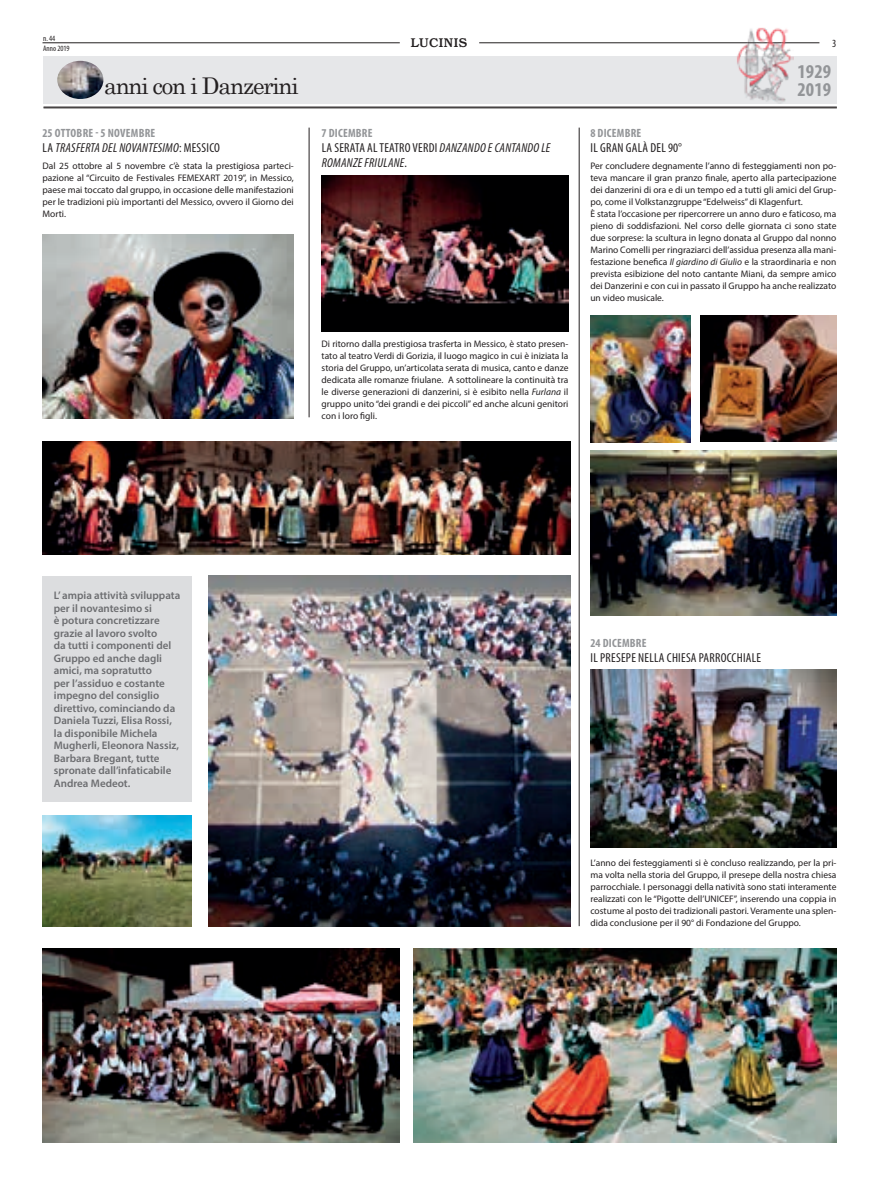
<style>
.page{position:relative;width:879px;height:1191px;background:#fff}
.page>*{position:absolute;margin:0;border:0;box-sizing:border-box;transform-origin:0 0}
.t1{font:23px "Century";letter-spacing:-.05em;color:#231f20}
.t2{font:700 condensed 19.6px/17.7px "Myriad Pro";color:#939598}
.t3{font:italic condensed 13px/15px "Myriad Pro";letter-spacing:.02em;color:#231f20}
.t4{font:condensed 13px "Myriad Pro";letter-spacing:.02em;color:#231f20}
.t5{font:500 13px "Bookman Itc TEE";letter-spacing:.025em;color:#231f20}
.t6{font:700 condensed 12px "Myriad Pro";letter-spacing:.02em;color:#939598}
.t7{font:600 11px/12.5px "Myriad Pro";color:#6c6d70}
.t8{font:condensed 11px "Myriad Pro";color:#231f20}
.t9{font:9.5px/12px "Myriad Pro";color:#231f20;text-align:justify}
.t10{font:condensed 8px "Myriad Pro";color:#231f20}
.s1{font-style:normal}
.s2{font-style:italic}
</style>
<div class="page">
<hr style="left:43px;top:43px;width:357px;height:1px;background:#231f20">
<hr style="left:479px;top:43px;width:340px;height:1px;background:#231f20">
<hr style="left:43px;top:107px;width:794px;height:1px;background:#231f20">
<hr style="left:43px;top:108px;width:794px;height:1px;background:#231f20">
<div style="left:43px;top:56px;width:793px;height:47px;background:#e6e7e9"></div>
<img style="left:57px;top:61px;width:46px;height:38px">
<img style="left:591px;top:315px;width:99px;height:127px">
<img style="left:322px;top:176px;width:246px;height:156px">
<img style="left:208px;top:575px;width:362px;height:351px">
<img style="left:42px;top:815px;width:150px;height:111px">
<img style="left:414px;top:948px;width:422px;height:194px">
<img style="left:43px;top:948px;width:357px;height:195px">
<img style="left:43px;top:234px;width:251px;height:184px">
<img style="left:42px;top:441px;width:528px;height:114px">
<img style="left:701px;top:315px;width:135px;height:126px">
<img style="left:591px;top:450px;width:245px;height:165px">
<img style="left:590px;top:669px;width:246px;height:178px">
<hr style="left:309px;top:128px;width:1px;height:289px;background:#231f20">
<hr style="left:579px;top:128px;width:1px;height:798px;background:#231f20">
<img style="left:735px;top:27px;width:59px;height:76px">
<div style="left:43px;top:576px;width:149px;height:225px;background:#dcdddf"></div>
<p class="t10" style="left:43px;top:33px;width:14px">n. 44</p>
<p class="t10" style="left:43px;top:43px;width:28px">Anno 2019</p>
<h1 class="t1" style="left:104px;top:66px;width:196px">anni con i Danzerini</h1>
<p class="t6" style="left:43px;top:125px;width:114px">25 OTTOBRE - 5 NOVEMBRE</p>
<h3 class="t3" style="left:43px;top:140px;width:179px"><span class="s1">LA</span> TRASFERTA DEL NOVANTESIMO<span class="s1">: MESSICO</span></h3>
<p class="t9" style="left:43px;top:160px;width:253px">Dal 25 ottobre al 5 novembre c’è stata la prestigiosa parteci&shy;pazione al “Circuito de Festivales FEMEXART 2019”, in Messico, paese mai toccato dal gruppo, in occasione delle manifestazioni per le tradizioni più importanti del Messico, ovvero il Giorno dei Morti.</p>
<h3 class="t5" style="left:411px;top:35px;width:58px">LUCINIS</h3>
<p class="t8" style="left:832px;top:36px;width:6px">3</p>
<p class="t6" style="left:322px;top:125px;width:52px">7 DICEMBRE</p>
<h3 class="t3" style="left:322px;top:140px;width:230px"><span class="s1">LA SERATA AL TEATRO VERDI</span> DANZANDO E CANTANDO LE<br>ROMANZE FRIULANE<span class="s1">.</span></h3>
<p class="t9" style="left:322px;top:337px;width:248px">Di ritorno dalla prestigiosa trasferta in Messico, è stato presen&shy;tato al teatro Verdi di Gorizia, il luogo magico in cui è iniziata la storia del Gruppo, un’articolata serata di musica, canto e danze dedicata alle romanze friulane. A sottolineare la continuità tra le diverse generazioni di danzerini, si è esibito nella <span class="s2">Furlana</span> il gruppo unito “dei grandi e dei piccoli” ed anche alcuni genitori con i loro figli.</p>
<h2 class="t2" style="left:797px;top:62px;width:35px">1929<br>2019</h2>
<p class="t6" style="left:590px;top:125px;width:52px">8 DICEMBRE</p>
<h3 class="t4" style="left:590px;top:139px;width:93px">IL GRAN GALÀ DEL 90°</h3>
<p class="t9" style="left:590px;top:160px;width:248px;text-align:left">Per concludere degnamente l’anno di festeggiamenti non po&shy;teva mancare il gran pranzo finale, aperto alla partecipazione dei danzerini di ora e di un tempo ed a tutti gli amici del Grup&shy;po, come il Volkstanzgruppe “Edelweiss” di Klagenfurt.<br>È stata l’occasione per ripercorrere un anno duro e faticoso, ma pieno di soddisfazioni. Nel corso delle giornata ci sono state due sorprese: la scultura in legno donata al Gruppo dal nonno Marino Comelli per ringraziarci dell’assidua presenza alla mani&shy;festazione benefica <span class="s2">Il giardino di Giulio</span> e la straordinaria e non prevista esibizione del noto cantante Miani, da sempre amico dei Danzerini e con cui in passato il Gruppo ha anche realizzato un video musicale.</p>
<p class="t7" style="left:54px;top:589px;width:128px">L’ ampia attività sviluppata per il novantesimo si<br>è potura concretizzare grazie al lavoro svolto<br>da tutti i componenti del<br>Gruppo ed anche dagli amici, ma sopratutto<br>per l’assiduo e costante impegno del consiglio direttivo, cominciando da<br>Daniela Tuzzi, Elisa Rossi, la disponibile Michela<br>Mugherli, Eleonora Nassiz,<br>Barbara Bregant, tutte spronate dall’infaticabile<br>Andrea Medeot.</p>
<p class="t6" style="left:590px;top:635px;width:58px">24 DICEMBRE</p>
<h3 class="t4" style="left:590px;top:650px;width:172px">IL PRESEPE NELLA CHIESA PARROCCHIALE</h3>
<p class="t9" style="left:590px;top:856px;width:247px">L’anno dei festeggiamenti si è concluso realizzando, per la pri&shy;ma volta nella storia del Gruppo, il presepe della nostra chiesa parrocchiale. I personaggi della natività sono stati interamente realizzati con le “Pigotte dell’UNICEF”, inserendo una coppia in costume al posto dei tradizionali pastori. Veramente una splen&shy;dida conclusione per il 90° di Fondazione del Gruppo.</p>
</div>
